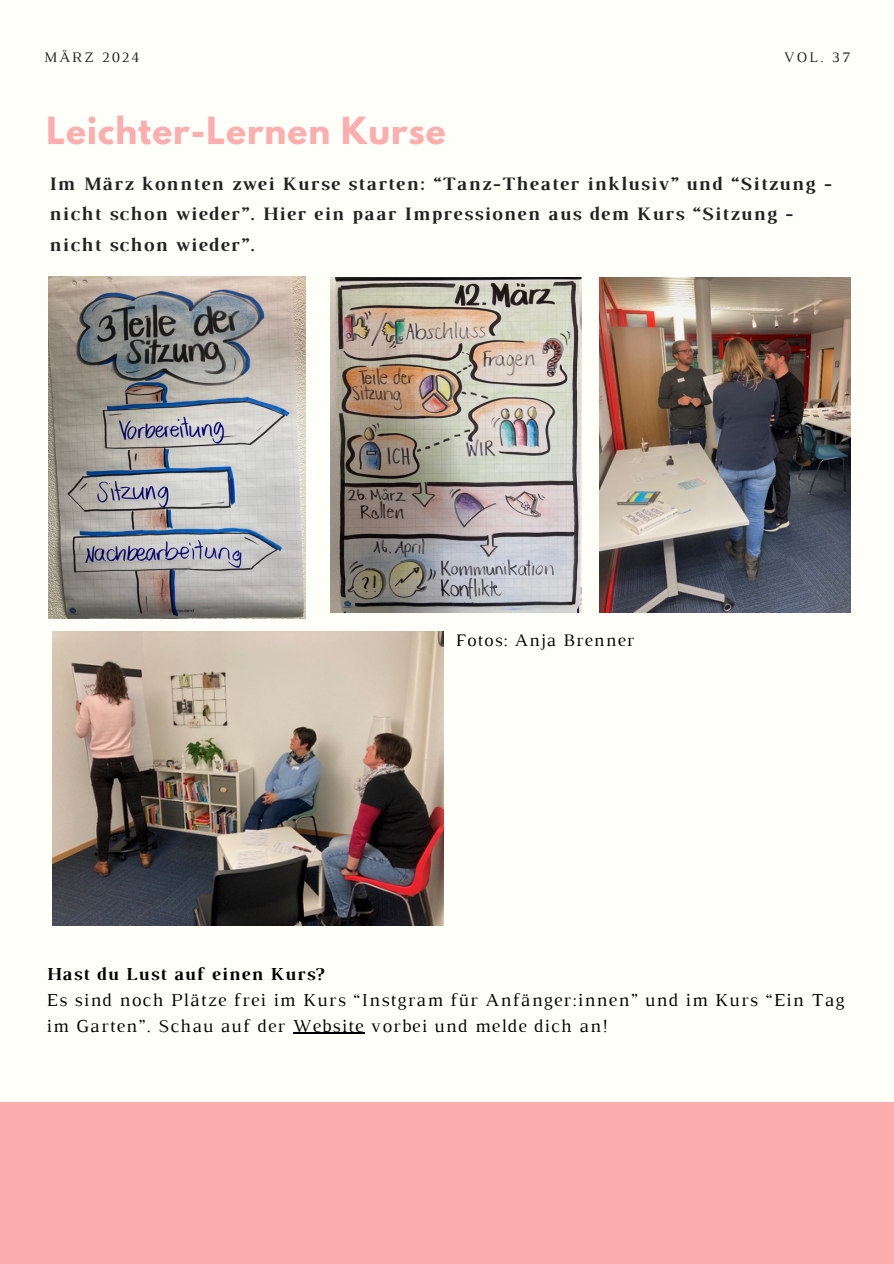
<style>
.page{position:relative;width:894px;height:1264px;background:#fff}
.page>*{position:absolute;margin:0;border:0;box-sizing:border-box;transform-origin:0 0}
.t1{font:700 33.15px "League Spartan";letter-spacing:.03em;color:#fcadad}
.t2{font:700 19.35px/30.3px "Luthier";letter-spacing:.07em;color:#222}
.t3{font:18.6px/25.8px "Luthier";letter-spacing:.06em;color:#000}
.t4{font:18px "Luthier";letter-spacing:.06em;color:#000}
.t5{font:14.85px "Luthier";letter-spacing:.14em;color:#222}
.s1{font-weight:700}
</style>
<div class="page">
<div style="left:0;top:0;width:893px;height:1263px;background:#fffff9"></div>
<div style="left:0;top:1101px;width:893px;height:162px;background:#fcadad"></div>
<img style="left:49px;top:276px;width:256px;height:342px">
<img style="left:52px;top:631px;width:391px;height:294px">
<img style="left:599px;top:278px;width:250px;height:334px">
<img style="left:330px;top:278px;width:251px;height:334px">
<hr style="left:293px;top:1032px;width:71px;height:1px;background:#000">
<p class="t5" style="left:44px;top:52px;width:97px">MÄRZ 2024</p>
<p class="t5" style="left:783px;top:52px;width:68px">VOL. 37</p>
<p class="t1" style="left:46px;top:114px;width:400px">Leichter-Lernen Kurse</p>
<p class="t2" style="left:49px;top:170px;width:783px">Im März konnten zwei Kurse starten: “Tanz-Theater inklusiv” und “Sitzung - nicht schon wieder”. Hier ein paar Impressionen aus dem Kurs “Sitzung - nicht schon wieder”.</p>
<h2 class="t4" style="left:456px;top:633px;width:180px">Fotos: Anja Brenner</h2>
<h2 class="t3" style="left:46px;top:962px;width:799px"><span class="s1">Hast du Lust auf einen Kurs?<br></span>Es sind noch Plätze frei im Kurs “Instgram für Anfänger:innen” und im Kurs “Ein Tag im Garten”. Schau auf der Website vorbei und melde dich an!</h2>
</div>
